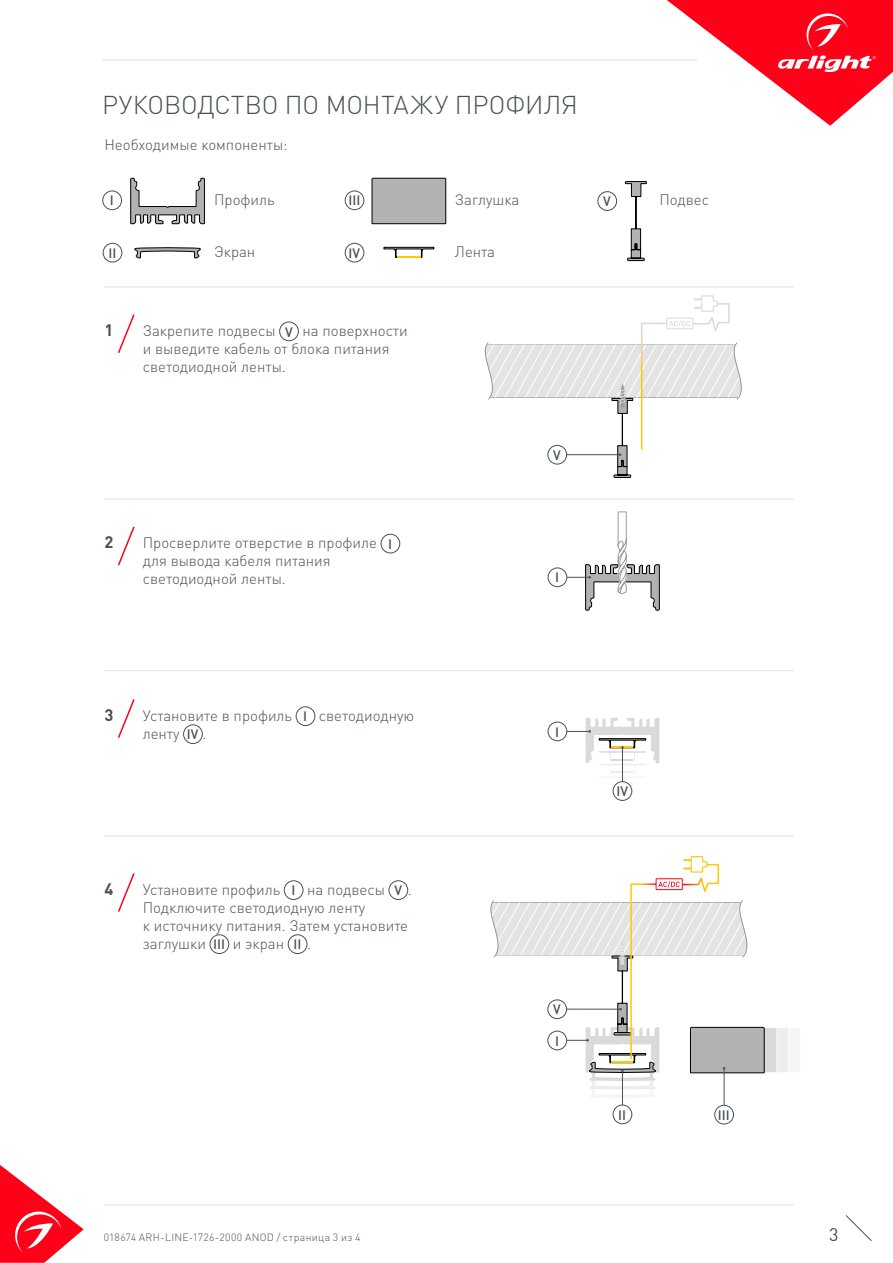
<style>
.page{position:relative;width:893px;height:1263px;background:#fff}
.page>*{position:absolute;margin:0;border:0;box-sizing:border-box;transform-origin:0 0}
.t1{font:300 25.5px "DIN Pro";letter-spacing:-.005em;color:#485156}
.t2{font:18px "DIN Pro";color:#485156}
.t3{font:700 16.5px "DIN Pro";color:#485156}
.t4{font:300 15px/18px "DIN Pro";color:#485156}
.t5{font:500 13.5px "DIN Pro";color:#485156}
.t6{font:300 10.5px "DIN Pro";letter-spacing:.03em;color:#485156}
.s1{font-weight:500;font-size:13.5px}
</style>
<div class="page">
<svg style="left:0;top:1165px;width:84px;height:98px"></svg>
<svg style="left:845px;top:1215px;width:27px;height:26px"></svg>
<svg style="left:667px;top:0;width:226px;height:126px"></svg>
<hr style="left:102px;top:60px;width:595px;height:1px;background:#e3e3e3">
<hr style="left:104px;top:286px;width:690px;height:1px;background:#e3e3e3">
<hr style="left:104px;top:499px;width:690px;height:1px;background:#e3e3e3">
<hr style="left:104px;top:670px;width:690px;height:1px;background:#e3e3e3">
<hr style="left:104px;top:836px;width:690px;height:1px;background:#e3e3e3">
<div style="left:598px;top:191px;width:19px;height:20px;border:1px solid #485156;border-radius:50%"></div>
<div style="left:279px;top:322px;width:20px;height:19px;border:1px solid #485156;border-radius:50%"></div>
<div style="left:296px;top:707px;width:19px;height:19px;border:1px solid #485156;border-radius:50%"></div>
<div style="left:183px;top:725px;width:20px;height:19px;border:1px solid #485156;border-radius:50%"></div>
<div style="left:381px;top:534px;width:19px;height:19px;border:1px solid #485156;border-radius:50%"></div>
<svg style="left:118px;top:314px;width:17px;height:39px"></svg>
<svg style="left:118px;top:526px;width:17px;height:40px"></svg>
<svg style="left:118px;top:699px;width:17px;height:39px"></svg>
<svg style="left:625px;top:181px;width:22px;height:80px"></svg>
<svg style="left:484px;top:295px;width:258px;height:183px"></svg>
<div style="left:284px;top:880px;width:19px;height:20px;border:1px solid #485156;border-radius:50%"></div>
<div style="left:389px;top:880px;width:19px;height:20px;border:1px solid #485156;border-radius:50%"></div>
<div style="left:210px;top:934px;width:19px;height:20px;border:1px solid #485156;border-radius:50%"></div>
<div style="left:288px;top:934px;width:19px;height:20px;border:1px solid #485156;border-radius:50%"></div>
<svg style="left:118px;top:873px;width:17px;height:39px"></svg>
<hr style="left:104px;top:1204px;width:690px;height:1px;background:#e3e3e3">
<div style="left:548px;top:568px;width:19px;height:19px;border:1px solid #485156;border-radius:50%"></div>
<div style="left:548px;top:722px;width:19px;height:19px;border:1px solid #485156;border-radius:50%"></div>
<div style="left:613px;top:781px;width:19px;height:20px;border:1px solid #485156;border-radius:50%"></div>
<svg style="left:384px;top:247px;width:50px;height:11px"></svg>
<div style="left:103px;top:191px;width:19px;height:19px;border:1px solid #485156;border-radius:50%"></div>
<div style="left:103px;top:243px;width:19px;height:19px;border:1px solid #485156;border-radius:50%"></div>
<div style="left:345px;top:191px;width:19px;height:19px;border:1px solid #485156;border-radius:50%"></div>
<div style="left:345px;top:243px;width:19px;height:19px;border:1px solid #485156;border-radius:50%"></div>
<svg style="left:134px;top:247px;width:67px;height:12px"></svg>
<svg style="left:130px;top:178px;width:75px;height:46px"></svg>
<div style="left:372px;top:178px;width:74px;height:46px;background:#b3b2b2"></div>
<svg style="left:567px;top:512px;width:93px;height:98px"></svg>
<svg style="left:567px;top:718px;width:92px;height:68px"></svg>
<div style="left:613px;top:1105px;width:19px;height:19px;border:1px solid #485156;border-radius:50%"></div>
<hr style="left:622px;top:1071px;width:1px;height:34px;background:#485156">
<div style="left:714px;top:1105px;width:20px;height:19px;border:1px solid #485156;border-radius:50%"></div>
<hr style="left:724px;top:1069px;width:1px;height:36px;background:#485156">
<svg style="left:490px;top:856px;width:298px;height:242px"></svg>
<h1 class="t1" style="left:102px;top:87px;width:477px">РУКОВОДСТВО ПО МОНТАЖУ ПРОФИЛЯ</h1>
<p class="t4" style="left:104px;top:134px;width:185px">Необходимые компоненты:</p>
<p class="t5" style="left:110px;top:191px;width:5px">I</p>
<p class="t4" style="left:455px;top:190px;width:66px">Заглушка</p>
<p class="t4" style="left:214px;top:190px;width:62px">Профиль</p>
<p class="t4" style="left:214px;top:242px;width:43px">Экран</p>
<p class="t4" style="left:455px;top:242px;width:42px">Лента</p>
<p class="t5" style="left:348px;top:191px;width:13px">III</p>
<p class="t5" style="left:108px;top:244px;width:9px">II</p>
<p class="t5" style="left:349px;top:244px;width:13px">IV</p>
<p class="t3" style="left:104px;top:319px;width:10px">1</p>
<p class="t4" style="left:143px;top:321px;width:266px">Закрепите подвесы <span class="s1">V</span> на поверхности и выведите кабель от блока питания светодиодной ленты.</p>
<p class="t3" style="left:104px;top:531px;width:10px">2</p>
<p class="t4" style="left:143px;top:533px;width:251px">Просверлите отверстие в профиле <span class="s1">I </span>для вывода кабеля питания светодиодной ленты.</p>
<p class="t5" style="left:553px;top:446px;width:9px">V</p>
<p class="t5" style="left:555px;top:568px;width:5px">I</p>
<p class="t5" style="left:603px;top:192px;width:9px">V</p>
<p class="t4" style="left:659px;top:190px;width:51px">Подвес</p>
<p class="t3" style="left:104px;top:703px;width:10px">3</p>
<p class="t4" style="left:143px;top:706px;width:273px">Установите в профиль <span class="s1">I</span> светодиодную ленту <span class="s1">IV</span> .</p>
<p class="t3" style="left:104px;top:877px;width:10px">4</p>
<p class="t4" style="left:143px;top:879px;width:271px">Установите профиль <span class="s1">I</span> на подвесы <span class="s1">V</span> .<br>Подключите светодиодную ленту<br>к источнику питания. Затем установите заглушки <span class="s1">III</span> и экран <span class="s1">II</span> .</p>
<p class="t5" style="left:555px;top:722px;width:5px">I</p>
<p class="t5" style="left:616px;top:782px;width:13px">IV</p>
<p class="t5" style="left:553px;top:1000px;width:9px">V</p>
<p class="t5" style="left:555px;top:1031px;width:5px">I</p>
<p class="t5" style="left:618px;top:1105px;width:9px">II</p>
<p class="t5" style="left:718px;top:1106px;width:13px">III</p>
<p class="t6" style="left:104px;top:1230px;width:258px">018674 ARH-LINE-1726-2000 ANOD / страница 3 из 4</p>
<p class="t2" style="left:829px;top:1222px;width:11px">3</p>
</div>
